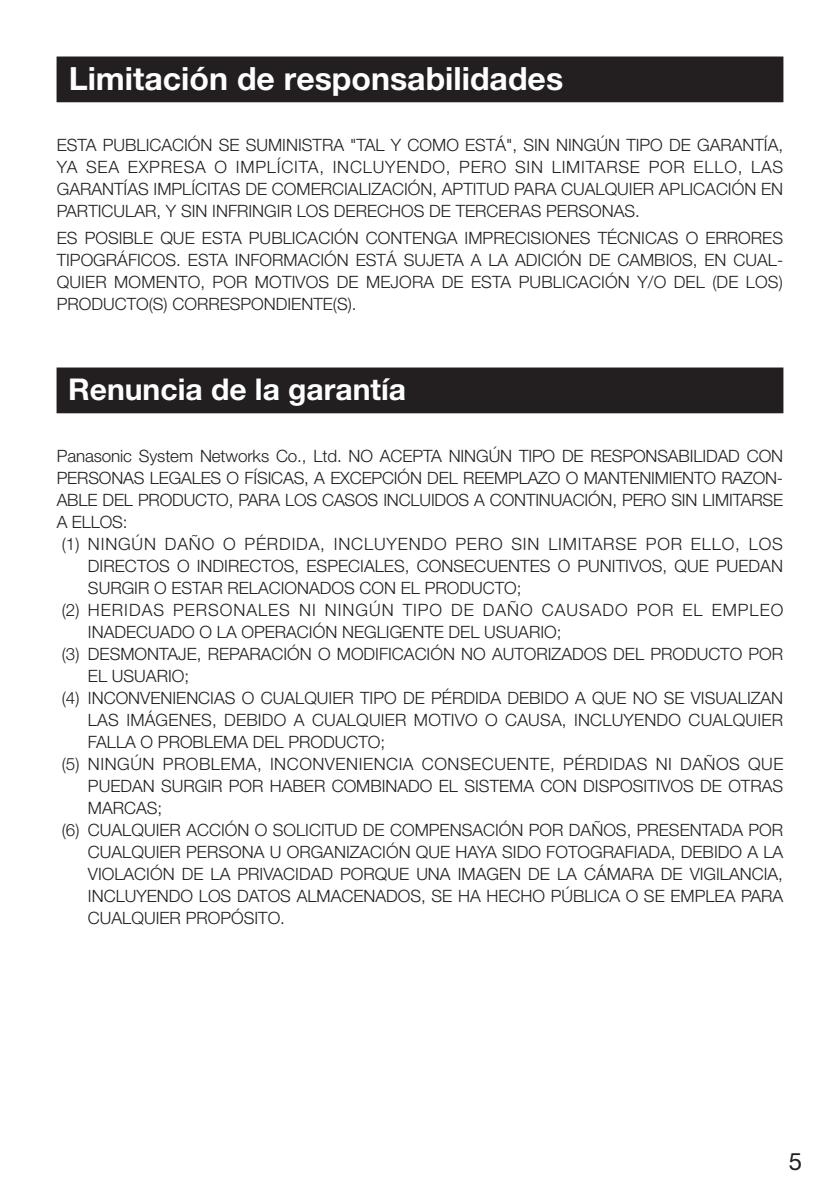
<style>
.page{position:relative;width:840px;height:1191px;background:#fff}
.page>*{position:absolute;margin:0;border:0;box-sizing:border-box;transform-origin:0 0}
.t1{font:700 32px "Helvetica Neue";color:#fff}
.t2{font:700 30px "Helvetica Neue";color:#fff}
.t3{font:24px "Helvetica Neue";color:#231f20}
.t4{font:300 17px/22px "Helvetica Neue";color:#231f20;text-align:justify}
.t5{font:300 17px "Helvetica Neue";letter-spacing:.03em;color:#231f20}
.t6{font:300 17px "Helvetica Neue";letter-spacing:.05em;color:#231f20}
.t7{font:300 17px "Helvetica Neue";letter-spacing:.055em;color:#231f20}
</style>
<div class="page">
<div style="left:57px;top:57px;width:725px;height:45px;background:#231f20"></div>
<div style="left:57px;top:368px;width:725px;height:45px;background:#231f20"></div>
<h1 class="t1" style="left:69px;top:59px;width:495px">Limitación de responsabilidades</h1>
<p class="t4" style="left:57px;top:133px;width:727px">ESTA PUBLICACIÓN SE SUMINISTRA "TAL Y COMO ESTÁ", SIN NINGÚN TIPO DE GARANTÍA, YA SEA EXPRESA O IMPLÍCITA, INCLUYENDO, PERO SIN LIMITARSE POR ELLO, LAS GARANTÍAS IMPLÍCITAS DE COMERCIALIZACIÓN, APTITUD PARA CUALQUIER APLICACIÓN EN PARTICULAR, Y SIN INFRINGIR LOS DERECHOS DE TERCERAS PERSONAS.</p>
<p class="t4" style="left:57px;top:227px;width:727px">ES POSIBLE QUE ESTA PUBLICACIÓN CONTENGA IMPRECISIONES TÉCNICAS O ERRORES TIPOGRÁFICOS. ESTA INFORMACIÓN ESTÁ SUJETA A LA ADICIÓN DE CAMBIOS, EN CUAL-QUIER MOMENTO, POR MOTIVOS DE MEJORA DE ESTA PUBLICACIÓN Y/O DEL (DE LOS)<br>PRODUCTO(S) CORRESPONDIENTE(S).</p>
<h2 class="t2" style="left:68px;top:370px;width:339px">Renuncia de la garantía</h2>
<p class="t4" style="left:57px;top:444px;width:727px">Panasonic System Networks Co., Ltd. NO ACEPTA NINGÚN TIPO DE RESPONSABILIDAD CON</p>
<p class="t4" style="left:57px;top:466px;width:727px">PERSONAS LEGALES O FÍSICAS, A EXCEPCIÓN DEL REEMPLAZO O MANTENIMIENTO RAZON-</p>
<p class="t4" style="left:57px;top:488px;width:727px">ABLE DEL PRODUCTO, PARA LOS CASOS INCLUIDOS A CONTINUACIÓN, PERO SIN LIMITARSE</p>
<p class="t4" style="left:57px;top:510px;width:72px">A ELLOS:</p>
<p class="t6" style="left:62px;top:533px;width:722px">(1) NINGÚN DAÑO O PÉRDIDA, INCLUYENDO PERO SIN LIMITARSE POR ELLO, LOS</p>
<p class="t4" style="left:88px;top:554px;width:696px">DIRECTOS O INDIRECTOS, ESPECIALES, CONSECUENTES O PUNITIVOS, QUE PUEDAN</p>
<p class="t4" style="left:88px;top:576px;width:435px">SURGIR O ESTAR RELACIONADOS CON EL PRODUCTO;</p>
<p class="t7" style="left:62px;top:599px;width:722px">(2) HERIDAS PERSONALES NI NINGÚN TIPO DE DAÑO CAUSADO POR EL EMPLEO</p>
<p class="t4" style="left:88px;top:620px;width:475px">INADECUADO O LA OPERACIÓN NEGLIGENTE DEL USUARIO;</p>
<p class="t4" style="left:62px;top:642px;width:722px">(3) DESMONTAJE, REPARACIÓN O MODIFICACIÓN NO AUTORIZADOS DEL PRODUCTO POR</p>
<p class="t4" style="left:88px;top:664px;width:103px">EL USUARIO;</p>
<p class="t4" style="left:62px;top:686px;width:722px">(4) INCONVENIENCIAS O CUALQUIER TIPO DE PÉRDIDA DEBIDO A QUE NO SE VISUALIZAN</p>
<p class="t4" style="left:88px;top:708px;width:696px">LAS IMÁGENES, DEBIDO A CUALQUIER MOTIVO O CAUSA, INCLUYENDO CUALQUIER</p>
<p class="t4" style="left:88px;top:730px;width:298px">FALLA O PROBLEMA DEL PRODUCTO;</p>
<p class="t5" style="left:62px;top:753px;width:722px">(5) NINGÚN PROBLEMA, INCONVENIENCIA CONSECUENTE, PÉRDIDAS NI DAÑOS QUE</p>
<p class="t4" style="left:88px;top:774px;width:696px">PUEDAN SURGIR POR HABER COMBINADO EL SISTEMA CON DISPOSITIVOS DE OTRAS</p>
<p class="t4" style="left:88px;top:796px;width:76px">MARCAS;</p>
<p class="t4" style="left:62px;top:818px;width:722px">(6) CUALQUIER ACCIÓN O SOLICITUD DE COMPENSACIÓN POR DAÑOS, PRESENTADA POR</p>
<p class="t4" style="left:88px;top:840px;width:696px">CUALQUIER PERSONA U ORGANIZACIÓN QUE HAYA SIDO FOTOGRAFIADA, DEBIDO A LA</p>
<p class="t4" style="left:88px;top:862px;width:696px">VIOLACIÓN DE LA PRIVACIDAD PORQUE UNA IMAGEN DE LA CÁMARA DE VIGILANCIA,</p>
<p class="t4" style="left:88px;top:884px;width:696px">INCLUYENDO LOS DATOS ALMACENADOS, SE HA HECHO PÚBLICA O SE EMPLEA PARA</p>
<p class="t4" style="left:88px;top:906px;width:198px">CUALQUIER PROPÓSITO.</p>
<h3 class="t3" style="left:788px;top:1147px;width:15px">5</h3>
</div>
